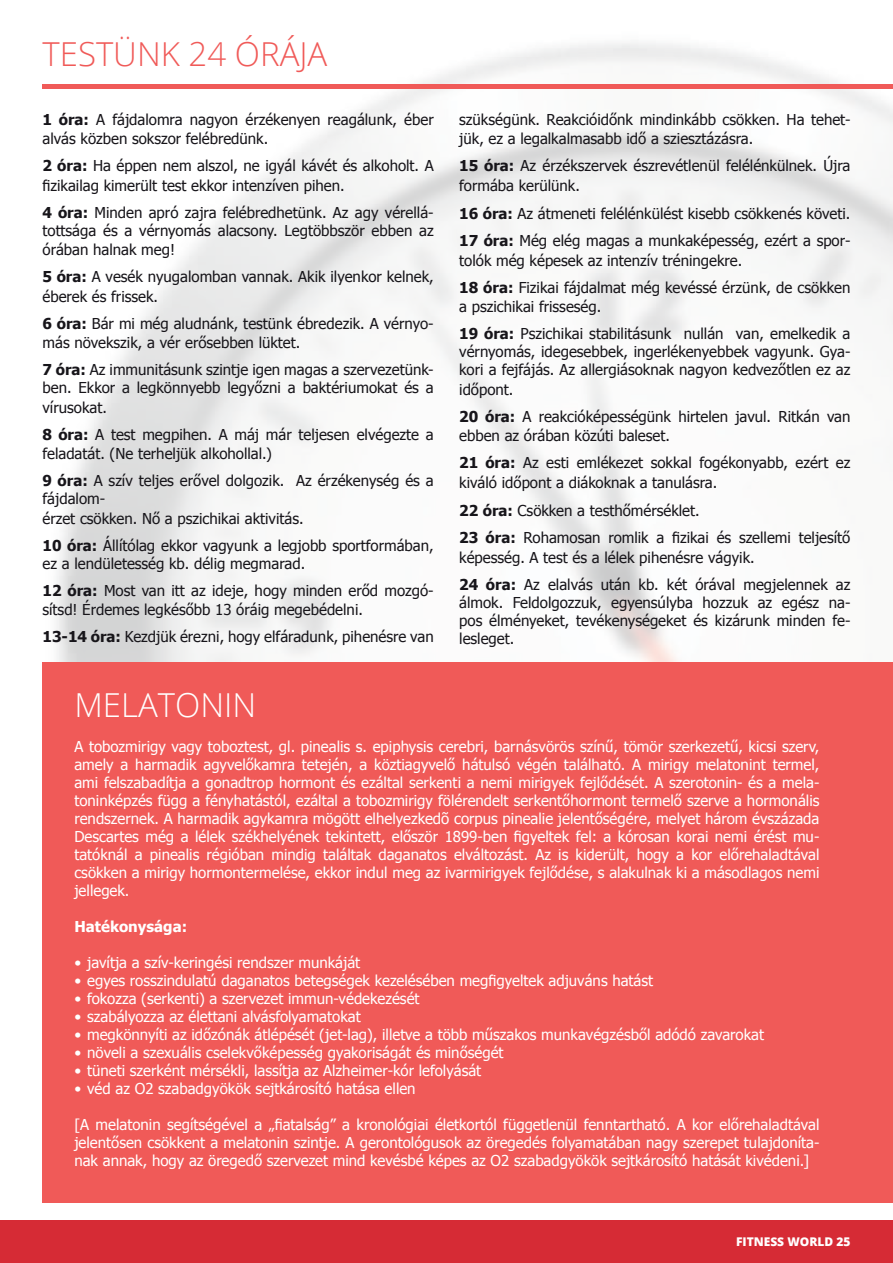
<style>
.page{position:relative;width:893px;height:1263px;background:#fff}
.page>*{position:absolute;margin:0;border:0;box-sizing:border-box;transform-origin:0 0}
.t1{font:300 33px "Open Sans";color:#f05a58}
.t2{font:300 33px "Open Sans";color:#fff}
.t3{font:15px/27px "Tahoma";color:#17151a}
.t4{font:15px/18px "Tahoma";color:#fff;text-align:justify}
.t5{font:700 15px "Tahoma";color:#fff}
.t6{font:800 12px "Open Sans";color:#fff}
.s1{font-weight:700}
</style>
<div class="page">
<div style="left:0;top:1220px;width:893px;height:43px;background:#d62b35"></div>
<img style="left:43px;top:42px;width:850px;height:1161px">
<div style="left:43px;top:662px;width:850px;height:540px;background:#f05a58"></div>
<hr style="left:43px;top:84px;width:850px;height:4px;background:#f05a58">
<h1 class="t1" style="left:43px;top:31px;width:286px">TESTÜNK 24 ÓRÁJA</h1>
<p class="t3" style="left:43px;top:109px;width:393px;line-height:19.5px"><span class="s1">1 óra:</span> A fájdalomra nagyon érzékenyen reagálunk, éber alvás közben sokszor felébredünk.</p>
<p class="t3" style="left:43px;top:155px;width:393px;line-height:19.5px"><span class="s1">2 óra:</span> Ha éppen nem alszol, ne igyál kávét és alkoholt. A fizikailag kimerült test ekkor intenzíven pihen.</p>
<p class="t3" style="left:43px;top:203px;width:393px;line-height:18px"><span class="s1">4 óra:</span> Minden apró zajra felébredhetünk. Az agy vérellá&shy;tottsága és a vérnyomás alacsony. Legtöbbször ebben az</p>
<p class="t3" style="left:43px;top:236px;width:393px">órában halnak meg!<br><span class="s1">5 óra:</span> A vesék nyugalomban vannak. Akik ilyenkor kelnek,</p>
<p class="t3" style="left:43px;top:282px;width:393px">éberek és frissek.<br><span class="s1">6 óra:</span> Bár mi még aludnánk, testünk ébredezik. A vérnyo-</p>
<p class="t3" style="left:43px;top:329px;width:393px">más növekszik, a vér erősebben lüktet.<br><span class="s1">7 óra:</span> Az immunitásunk szintje igen magas a szervezetünk-</p>
<p class="t3" style="left:43px;top:377px;width:393px;line-height:19.5px">ben. Ekkor a legkönnyebb legyőzni a baktériumokat és a vírusokat.</p>
<p class="t3" style="left:43px;top:424px;width:393px;line-height:19.5px"><span class="s1">8 óra:</span> A test megpihen. A máj már teljesen elvégezte a feladatát. (Ne terheljük alkohollal.)</p>
<p class="t3" style="left:43px;top:471px;width:393px;line-height:18px"><span class="s1">9 óra:</span> A szív teljes erővel dolgozik. Az érzékenység és a fájdalom-</p>
<p class="t3" style="left:43px;top:504px;width:393px">érzet csökken. Nő a pszichikai aktivitás.<br><span class="s1">10 óra:</span> Állítólag ekkor vagyunk a legjobb sportformában,</p>
<p class="t3" style="left:43px;top:549px;width:393px">ez a lendületesség kb. délig megmarad.<br><span class="s1">12 óra:</span> Most van itt az ideje, hogy minden erőd mozgó-</p>
<p class="t3" style="left:43px;top:596px;width:393px">sítsd! Érdemes legkésőbb 13 óráig megebédelni.<br><span class="s1">13-14 óra:</span> Kezdjük érezni, hogy elfáradunk, pihenésre van</p>
<h1 class="t2" style="left:74px;top:683px;width:183px">MELATONIN</h1>
<p class="t3" style="left:459px;top:109px;width:393px;line-height:19.5px">szükségünk. Reakcióidőnk mindinkább csökken. Ha tehet&shy;jük, ez a legalkalmasabb idő a sziesztázásra.</p>
<p class="t3" style="left:459px;top:155px;width:393px;line-height:19.5px"><span class="s1">15 óra:</span> Az érzékszervek észrevétlenül felélénkülnek. Újra formába kerülünk.</p>
<p class="t3" style="left:459px;top:200px;width:393px"><span class="s1">16 óra:</span> Az átmeneti felélénkülést kisebb csökkenés követi.<br><span class="s1">17 óra:</span> Még elég magas a munkaképesség, ezért a spor-</p>
<p class="t3" style="left:459px;top:246px;width:393px">tolók még képesek az intenzív tréningekre.<br><span class="s1">18 óra:</span> Fizikai fájdalmat még kevéssé érzünk, de csökken</p>
<p class="t3" style="left:459px;top:293px;width:393px">a pszichikai frisseség.<br><span class="s1">19 óra:</span> Pszichikai stabilitásunk nullán van, emelkedik a</p>
<p class="t3" style="left:459px;top:342px;width:393px;line-height:18px">vérnyomás, idegesebbek, ingerlékenyebbek vagyunk. Gya&shy;kori a fejfájás. Az allergiásoknak nagyon kedvezőtlen ez az</p>
<p class="t3" style="left:459px;top:375px;width:393px">időpont.<br><span class="s1">20 óra:</span> A reakcióképességünk hirtelen javul. Ritkán van</p>
<p class="t3" style="left:459px;top:422px;width:393px">ebben az órában közúti baleset.<br><span class="s1">21 óra:</span> Az esti emlékezet sokkal fogékonyabb, ezért ez</p>
<p class="t3" style="left:459px;top:467px;width:260px;line-height:28.5px">kiváló időpont a diákoknak a tanulásra.<br><span class="s1">22 óra:</span> Csökken a testhőmérséklet.</p>
<p class="t3" style="left:459px;top:527px;width:393px;line-height:19.5px"><span class="s1">23 óra:</span> Rohamosan romlik a fizikai és szellemi teljesítő képesség. A test és a lélek pihenésre vágyik.</p>
<p class="t3" style="left:459px;top:575px;width:393px;line-height:18px;text-align:justify"><span class="s1">24 óra:</span> Az elalvás után kb. két órával megjelennek az álmok. Feldolgozzuk, egyensúlyba hozzuk az egész na&shy;pos élményeket, tevékenységeket és kizárunk minden fe&shy;lesleget.</p>
<p class="t4" style="left:74px;top:737px;width:746px">A tobozmirigy vagy toboztest, gl. pinealis s. epiphysis cerebri, barnásvörös színű, tömör szerkezetű, kicsi szerv, amely a harmadik agyvelőkamra tetején, a köztiagyvelő hátulsó végén található. A mirigy melatonint termel, ami felszabadítja a gonadtrop hormont és ezáltal serkenti a nemi mirigyek fejlődését. A szerotonin- és a mela&shy;toninképzés függ a fényhatástól, ezáltal a tobozmirigy fölérendelt serkentőhormont termelő szerve a hormonális rendszernek. A harmadik agykamra mögött elhelyezkedõ corpus pinealie jelentőségére, melyet három évszázada Descartes még a lélek székhelyének tekintett, először 1899-ben figyeltek fel: a kórosan korai nemi érést mu&shy;tatóknál a pinealis régióban mindig találtak daganatos elváltozást. Az is kiderült, hogy a kor előrehaladtával csökken a mirigy hormontermelése, ekkor indul meg az ivarmirigyek fejlődése, s alakulnak ki a másodlagos nemi jellegek.</p>
<p class="t5" style="left:74px;top:916px;width:114px">Hatékonysága:</p>
<p class="t4" style="left:74px;top:953px;width:287px">• javítja a szív-keringési rendszer munkáját</p>
<p class="t4" style="left:74px;top:971px;width:580px">• egyes rosszindulatú daganatos betegségek kezelésében megfigyeltek adjuváns hatást</p>
<p class="t4" style="left:74px;top:989px;width:347px">• fokozza (serkenti) a szervezet immun-védekezését</p>
<p class="t4" style="left:74px;top:1007px;width:288px">• szabályozza az élettani alvásfolyamatokat</p>
<p class="t4" style="left:74px;top:1025px;width:691px">• megkönnyíti az időzónák átlépését (jet-lag), illetve a több műszakos munkavégzésből adódó zavarokat</p>
<p class="t4" style="left:74px;top:1043px;width:431px">• növeli a szexuális cselekvőképesség gyakoriságát és minőségét</p>
<p class="t4" style="left:74px;top:1061px;width:408px">• tüneti szerként mérsékli, lassítja az Alzheimer-kór lefolyását</p>
<p class="t4" style="left:74px;top:1079px;width:343px">• véd az O2 szabadgyökök sejtkárosító hatása ellen</p>
<p class="t4" style="left:74px;top:1115px;width:746px">[A melatonin segítségével a „fiatalság” a kronológiai életkortól függetlenül fenntartható. A kor előrehaladtával jelentősen csökkent a melatonin szintje. A gerontológusok az öregedés folyamatában nagy szerepet tulajdoníta&shy;nak annak, hogy az öregedő szervezet mind kevésbé képes az O2 szabadgyökök sejtkárosító hatását kivédeni.]</p>
<p class="t6" style="left:736px;top:1233px;width:116px">FITNESS WORLD 25</p>
</div>
